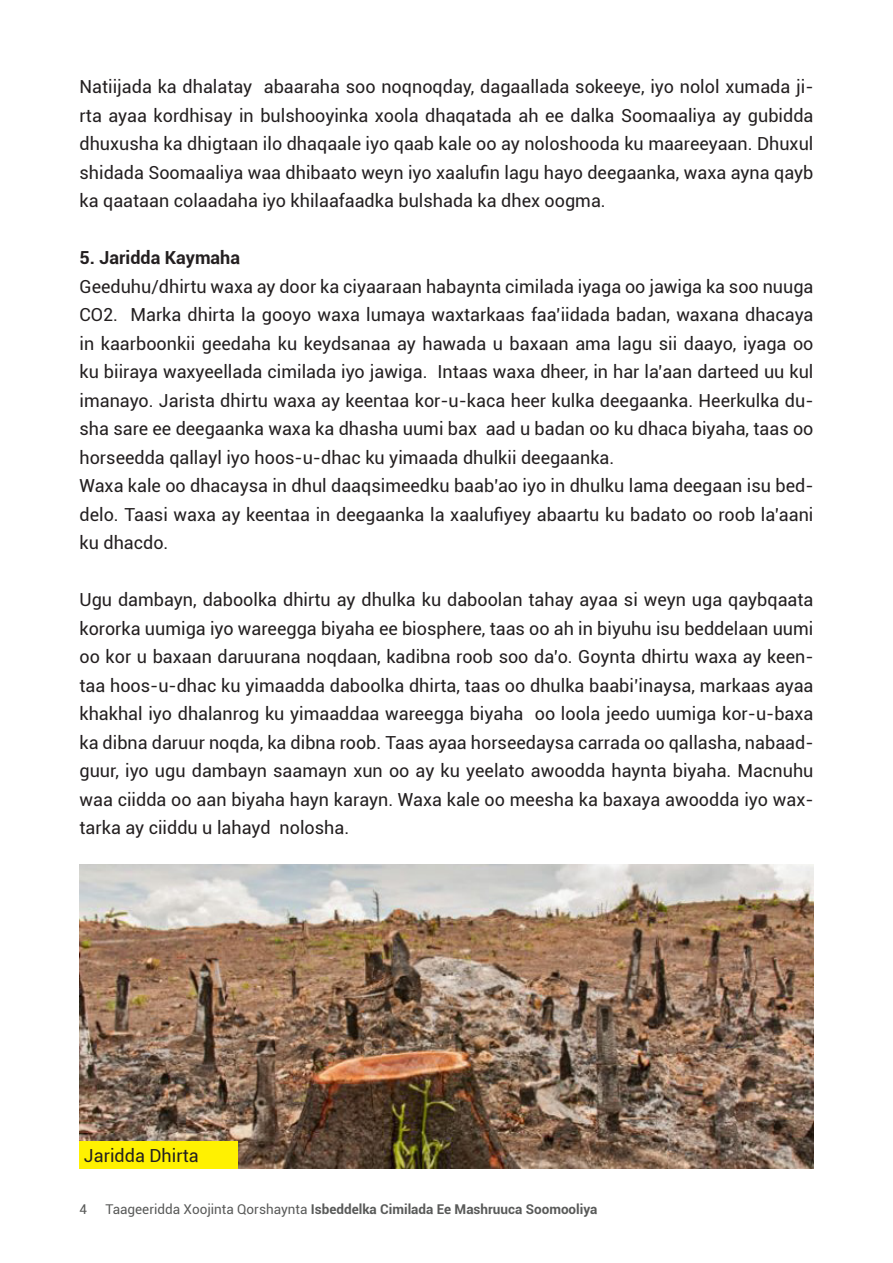
<style>
.page{position:relative;width:893px;height:1263px;background:#fff}
.page>*{position:absolute;margin:0;border:0;box-sizing:border-box;transform-origin:0 0}
.t1{font:18px/28.5px "Roboto";color:#231f20;text-align:justify}
.t2{font:700 18px "Roboto";color:#231f20}
.t3{font:700 13.5px "Roboto";color:#595a59}
.t4{font:13.5px "Roboto";color:#595a59}
.s1{font-weight:400}
</style>
<div class="page">
<img style="left:80px;top:865px;width:733px;height:304px">
<div style="left:80px;top:1141px;width:158px;height:28px;background:#fff101"></div>
<p class="t1" style="left:80px;top:72px;width:735px">Natiijada ka dhalatay abaaraha soo noqnoqday, dagaallada sokeeye, iyo nolol xumada ji&shy;rta ayaa kordhisay in bulshooyinka xoola dhaqatada ah ee dalka Soomaaliya ay gubidda dhuxusha ka dhigtaan ilo dhaqaale iyo qaab kale oo ay noloshooda ku maareeyaan. Dhuxul shidada Soomaaliya waa dhibaato weyn iyo xaalufin lagu hayo deegaanka, waxa ayna qayb ka qaataan colaadaha iyo khilaafaadka bulshada ka dhex oogma.</p>
<p class="t2" style="left:80px;top:245px;width:162px">5. Jaridda Kaymaha</p>
<p class="t1" style="left:80px;top:271px;width:735px">Geeduhu/dhirtu waxa ay door ka ciyaaraan habaynta cimilada iyaga oo jawiga ka soo nuuga CO2. Marka dhirta la gooyo waxa lumaya waxtarkaas faa’iidada badan, waxana dhacaya in kaarboonkii geedaha ku keydsanaa ay hawada u baxaan ama lagu sii daayo, iyaga oo ku biiraya waxyeellada cimilada iyo jawiga. Intaas waxa dheer, in har la’aan darteed uu kul imanayo. Jarista dhirtu waxa ay keentaa kor-u-kaca heer kulka deegaanka. Heerkulka du&shy;sha sare ee deegaanka waxa ka dhasha uumi bax aad u badan oo ku dhaca biyaha, taas oo horseedda qallayl iyo hoos-u-dhac ku yimaada dhulkii deegaanka.</p>
<p class="t1" style="left:80px;top:471px;width:735px">Waxa kale oo dhacaysa in dhul daaqsimeedku baab’ao iyo in dhulku lama deegaan isu bed&shy;delo. Taasi waxa ay keentaa in deegaanka la xaalufiyey abaartu ku badato oo roob la’aani ku dhacdo.</p>
<p class="t1" style="left:80px;top:585px;width:735px">Ugu dambayn, daboolka dhirtu ay dhulka ku daboolan tahay ayaa si weyn uga qaybqaata kororka uumiga iyo wareegga biyaha ee biosphere, taas oo ah in biyuhu isu beddelaan uumi oo kor u baxaan daruurana noqdaan, kadibna roob soo da’o. Goynta dhirtu waxa ay keen&shy;taa hoos-u-dhac ku yimaadda daboolka dhirta, taas oo dhulka baabi’inaysa, markaas ayaa khakhal iyo dhalanrog ku yimaaddaa wareegga biyaha oo loola jeedo uumiga kor-u-baxa ka dibna daruur noqda, ka dibna roob. Taas ayaa horseedaysa carrada oo qallasha, nabaad&shy;guur, iyo ugu dambayn saamayn xun oo ay ku yeelato awoodda haynta biyaha. Macnuhu waa ciidda oo aan biyaha hayn karayn. Waxa kale oo meesha ka baxaya awoodda iyo wax&shy;tarka ay ciiddu u lahayd nolosha.</p>
<p class="t1" style="left:84px;top:1140px;width:116px">Jaridda Dhirta</p>
<p class="t4" style="left:80px;top:1200px;width:9px">4</p>
<p class="t3" style="left:105px;top:1200px;width:494px"><span class="s1">Taageeridda Xoojinta Qorshaynta</span> Isbeddelka Cimilada Ee Mashruuca Soomooliya</p>
</div>
